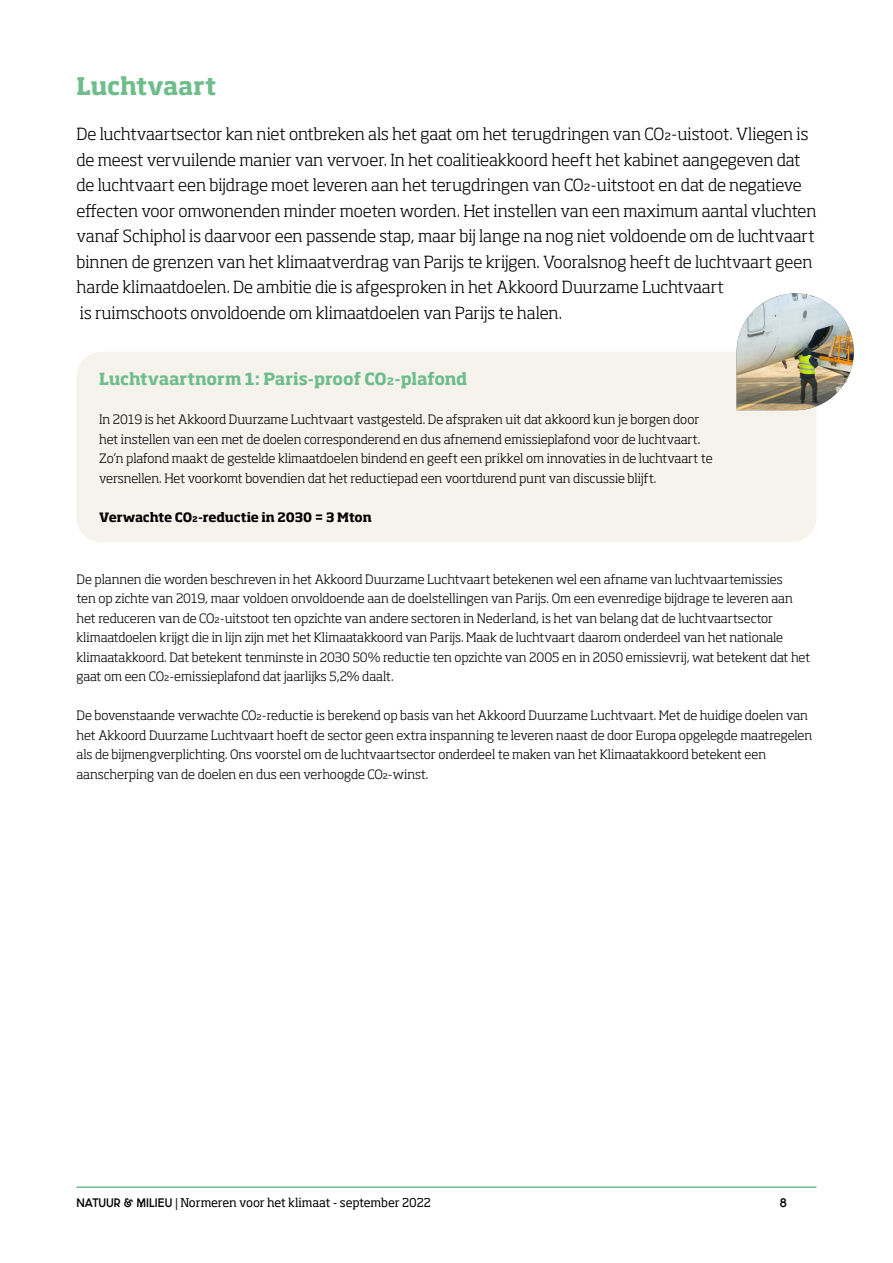
<style>
.page{position:relative;width:893px;height:1263px;background:#fff}
.page>*{position:absolute;margin:0;border:0;box-sizing:border-box;transform-origin:0 0}
.t1{font:700 24px "Soho Pro";letter-spacing:-.01em;color:#6ebd8b}
.t2{font:300 16.5px/25.5px "Soho Std";letter-spacing:-.005em;color:#000}
.t3{font:700 16.5px "Soho Pro";letter-spacing:-.01em;color:#6ebd8b}
.t4{font:300 12.75px/19.5px "Soho Std";letter-spacing:-.005em;color:#000}
.t5{font:700 12.75px "Soho Pro";letter-spacing:-.015em;color:#000}
.t6{font:12px "Soho Std";letter-spacing:-.01em;color:#000}
.t7{font:12px "N&M Utrecht Bold";color:#000}
.s1{font-family:"N&M Utrecht Bold"}
</style>
<div class="page">
<hr style="left:77px;top:1186px;width:739px;height:2px;background:#6ebd8b">
<div style="left:77px;top:352px;width:739px;height:190px;background:#f6f3ed;border-radius:25px"></div>
<img style="left:737px;top:293px;width:117px;height:117px">
<h1 class="t1" style="left:77px;top:69px;width:141px">Luchtvaart</h1>
<p class="t2" style="left:77px;top:121px;width:741px">De luchtvaartsector kan niet ontbreken als het gaat om het terugdringen van CO2-uistoot. Vliegen is de meest vervuilende manier van vervoer. In het coalitieakkoord heeft het kabinet aangegeven dat de luchtvaart een bijdrage moet leveren aan het terugdringen van CO2-uitstoot en dat de negatieve effecten voor omwonenden minder moeten worden. Het instellen van een maximum aantal vluchten vanaf Schiphol is daarvoor een passende stap, maar bij lange na nog niet voldoende om de luchtvaart binnen de grenzen van het klimaatverdrag van Parijs te krijgen. Vooralsnog heeft de luchtvaart geen harde klimaatdoelen. De ambitie die is afgesproken in het Akkoord Duurzame Luchtvaart<br>is ruimschoots onvoldoende om klimaatdoelen van Parijs te halen.</p>
<p class="t3" style="left:99px;top:367px;width:370px">Luchtvaartnorm 1: Paris-proof CO2-plafond</p>
<p class="t4" style="left:99px;top:410px;width:615px">In 2019 is het Akkoord Duurzame Luchtvaart vastgesteld. De afspraken uit dat akkoord kun je borgen door het instellen van een met de doelen corresponderend en dus afnemend emissieplafond voor de luchtvaart.<br>Zo’n plafond maakt de gestelde klimaatdoelen bindend en geeft een prikkel om innovaties in de luchtvaart te versnellen. Het voorkomt bovendien dat het reductiepad een voortdurend punt van discussie blijft.</p>
<p class="t5" style="left:99px;top:508px;width:274px">Verwachte CO2-reductie in 2030 = 3 Mton</p>
<p class="t4" style="left:77px;top:569px;width:735px">De plannen die worden beschreven in het Akkoord Duurzame Luchtvaart betekenen wel een afname van luchtvaartemissies<br>ten op zichte van 2019, maar voldoen onvoldoende aan de doelstellingen van Parijs. Om een evenredige bijdrage te leveren aan het reduceren van de CO2-uitstoot ten opzichte van andere sectoren in Nederland, is het van belang dat de luchtvaartsector klimaatdoelen krijgt die in lijn zijn met het Klimaatakkoord van Parijs. Maak de luchtvaart daarom onderdeel van het nationale klimaatakkoord. Dat betekent tenminste in 2030 50% reductie ten opzichte van 2005 en in 2050 emissievrij, wat betekent dat het gaat om een CO2-emissieplafond dat jaarlijks 5,2% daalt.</p>
<p class="t4" style="left:77px;top:706px;width:737px">De bovenstaande verwachte CO2-reductie is berekend op basis van het Akkoord Duurzame Luchtvaart. Met de huidige doelen van het Akkoord Duurzame Luchtvaart hoeft de sector geen extra inspanning te leveren naast de door Europa opgelegde maatregelen als de bijmengverplichting. Ons voorstel om de luchtvaartsector onderdeel te maken van het Klimaatakkoord betekent een aanscherping van de doelen en dus een verhoogde CO2-winst.</p>
<p class="t6" style="left:77px;top:1195px;width:356px"><span class="s1">NATUUR &amp; MILIEU |</span> Normeren voor het klimaat - september 2022</p>
<p class="t7" style="left:780px;top:1198px;width:9px">8</p>
</div>
